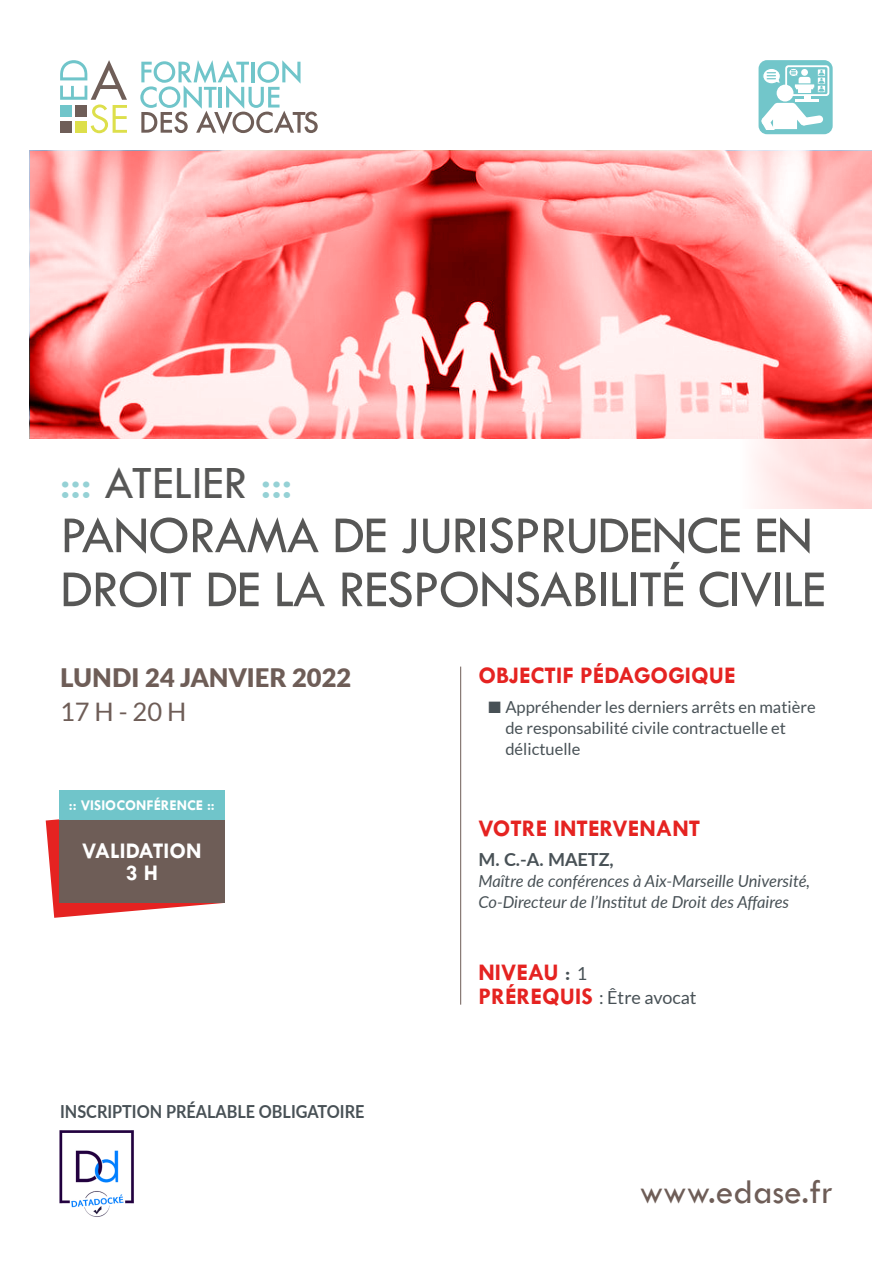
<style>
.page{position:relative;width:893px;height:1263px;background:#fff}
.page>*{position:absolute;margin:0;border:0;box-sizing:border-box;transform-origin:0 0}
.t1{font:54px/54px "Tw Cen";letter-spacing:-.02em;color:#575756}
.t2{font:48px "Tw Cen";color:#575756}
.t3{font:35.25px "Tw Cen";color:#6e5d57}
.t4{font:900 25.5px "Lato";color:#6e5d57}
.t5{font:25.5px "Lato";color:#6e5d57}
.t6{font:700 24px "Tw Cen";color:#e52321}
.t7{font:700 22.5px/22.5px "Tw Cen";color:#fff;text-align:center}
.t8{font:700 18px "Lato";color:#485156;scale:.9 1}
.t9{font:18px "Lato";color:#485156}
.t10{font:700 18px "Lato";color:#485156}
.t11{font:16.5px/21px "Lato";color:#485156}
.t12{font:italic 16.5px/21px "Lato";color:#485156}
.t13{font:700 15px "Tw Cen";color:#fff}
.s1{color:#95d1d5}
.s2{font-weight:400;color:#485156}
.s3{font-family:"Lato";font-weight:400;font-size:18px;color:#485156}
.s4{font-family:"Tw Cen";font-weight:700;font-size:24px;color:#e52321}
</style>
<div class="page">
<img style="left:59px;top:1130px;width:75px;height:87px">
<svg style="left:46px;top:819px;width:177px;height:99px"></svg>
<div style="left:59px;top:819px;width:166px;height:84px;background:#6e5d57"></div>
<div style="left:59px;top:790px;width:166px;height:29px;background:#70c5ca"></div>
<hr style="left:460px;top:666px;width:1px;height:339px;background:#6e5d57">
<svg style="left:30px;top:151px;width:842px;height:288px;background:#f39695"></svg>
<svg style="left:60px;top:60px;width:67px;height:73px"></svg>
<div style="left:60px;top:105px;width:12px;height:12px;background:#70c5ca"></div>
<div style="left:75px;top:105px;width:12px;height:12px;background:#6f5e58"></div>
<div style="left:60px;top:121px;width:12px;height:12px;background:#6f5e58"></div>
<div style="left:75px;top:121px;width:12px;height:12px;background:#dddf4b"></div>
<svg style="left:140px;top:60px;width:178px;height:74px"></svg>
<div style="left:758px;top:60px;width:75px;height:74px;background:#72c6ca;border-radius:8px"></div>
<svg style="left:785px;top:65px;width:44px;height:31px"></svg>
<div style="left:787px;top:67px;width:40px;height:27px;background:#72c6ca;border-radius:2px"></div>
<div style="left:817px;top:69px;width:9px;height:8px;border:1px solid #73c6ca"></div>
<div style="left:817px;top:77px;width:9px;height:8px;border:1px solid #73c6ca"></div>
<div style="left:817px;top:85px;width:9px;height:8px;border:1px solid #73c6ca"></div>
<svg style="left:761px;top:67px;width:64px;height:62px"></svg>
<h2 class="t2" style="left:60px;top:454px;width:234px"><span class="s1">:::</span> ATELIER <span class="s1">:::</span></h2>
<h1 class="t1" style="left:60px;top:508px;width:767px">PANORAMA DE JURISPRUDENCE EN<br>DROIT DE LA RESPONSABILITÉ CIVILE</h1>
<h3 class="t4" style="left:60px;top:659px;width:293px">LUNDI 24 JANVIER 2022</h3>
<h3 class="t5" style="left:60px;top:698px;width:128px">17 H - 20 H</h3>
<p class="t13" style="left:69px;top:796px;width:147px">:: VISIOCONFÉRENCE ::</p>
<h3 class="t7" style="left:82px;top:839px;width:121px">VALIDATION<br>3 H</h3>
<p class="t8" style="left:60px;top:1098px;width:340px">INSCRIPTION PRÉALABLE OBLIGATOIRE</p>
<h3 class="t6" style="left:478px;top:661px;width:259px">OBJECTIF PÉDAGOGIQUE</h3>
<p class="t11" style="left:505px;top:696px;width:312px;text-indent:-17px">■ Appréhender les derniers arrêts en matière de responsabilité civile contractuelle et délictuelle</p>
<h3 class="t6" style="left:478px;top:814px;width:223px">VOTRE INTERVENANT</h3>
<p class="t10" style="left:478px;top:846px;width:137px">M. C.-A. MAETZ,</p>
<p class="t12" style="left:478px;top:870px;width:333px">Maître de conférences à Aix-Marseille Université,<br>Co-Directeur de l’Institut de Droit des Affaires</p>
<h3 class="t6" style="left:478px;top:958px;width:110px">NIVEAU <span class="s2">:</span> <span class="s3">1</span></h3>
<p class="t9" style="left:478px;top:987px;width:220px"><span class="s4">PRÉREQUIS</span> : Être avocat</p>
<h3 class="t3" style="left:640px;top:1170px;width:195px">www.edase.fr</h3>
</div>
